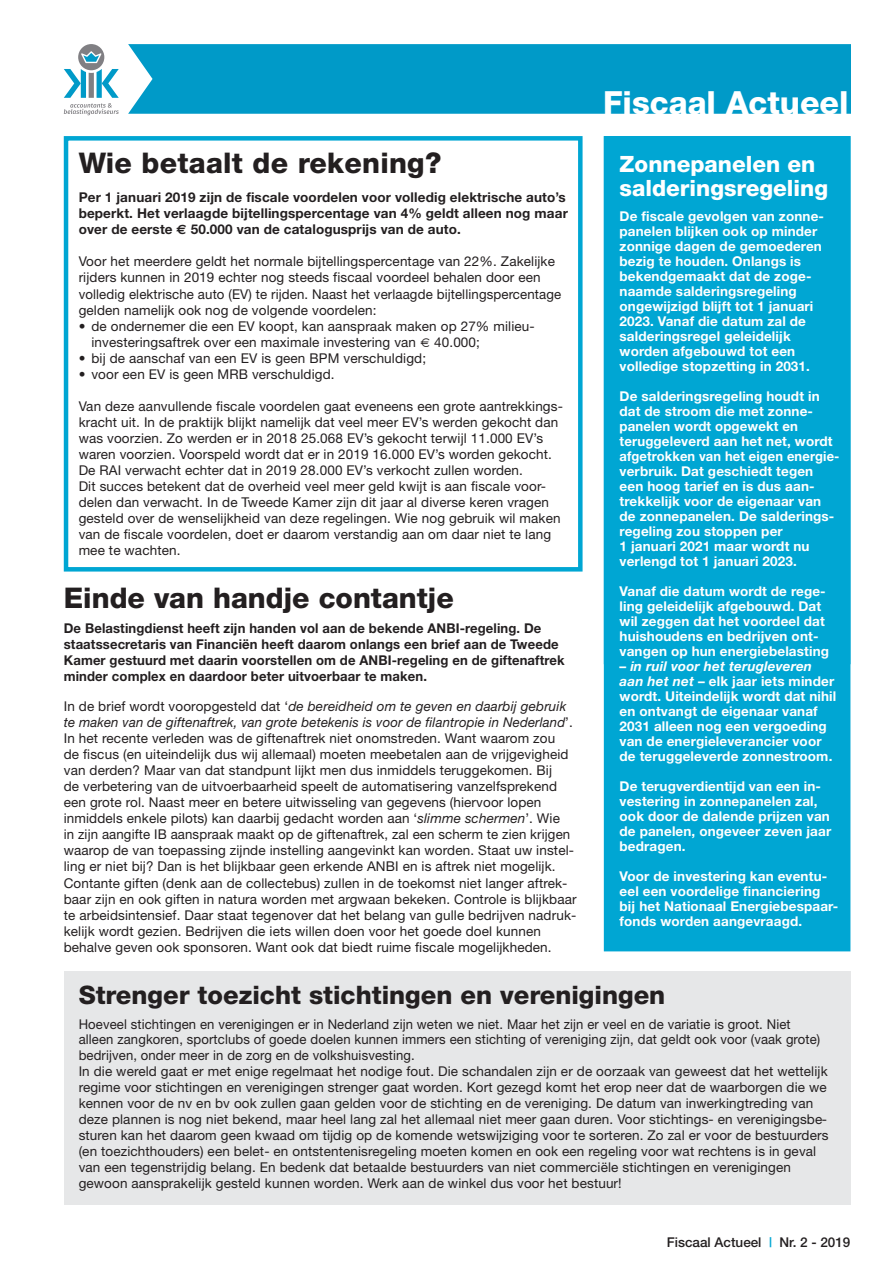
<style>
.page{position:relative;width:893px;height:1263px;background:#fff}
.page>*{position:absolute;margin:0;border:0;box-sizing:border-box;transform-origin:0 0}
.t1{font:800 31.95px "Helvetica Neue";color:#fff}
.t2{font:800 28.5px "Helvetica Neue";color:#231f20}
.t3{font:800 25.5px "Helvetica Neue";color:#231f20}
.t4{font:800 22.5px/24px "Helvetica Neue";color:#fff}
.t5{font:13.5px/16px "Helvetica Neue";letter-spacing:.01em;color:#231f20}
.t6{font:700 13.5px/15px "Helvetica Neue";letter-spacing:.01em;color:#fff}
.t7{font:700 13.5px/16.2px "Helvetica Neue";letter-spacing:.01em;color:#231f20}
.t8{font:500 13.5px "Helvetica Neue";color:#231f20}
.s1{font-family:"Euro Sans"}
.s2{font-style:italic}
.s3{color:#00a6d3}
</style>
<div class="page">
<div style="left:64px;top:971px;width:786px;height:234px;background:#e6e7e8"></div>
<div style="left:608px;top:141px;width:238px;height:806px;background:#00a6d3"></div>
<div style="left:604px;top:136px;width:246px;height:815px;border:4px solid #00a6d3"></div>
<div style="left:64px;top:136px;width:519px;height:435px;border:4px solid #00a6d3"></div>
<svg style="left:64px;top:44px;width:55px;height:71px"></svg>
<div style="left:128px;top:44px;width:722px;height:70px;background:#009ac8"></div>
<div style="left:604px;top:136px;width:246px;height:528px;border:4px solid #00a6d3"></div>
<h2 class="t2" style="left:79px;top:153px;width:364px">Wie betaalt de rekening?</h2>
<p class="t7" style="left:79px;top:191px;width:491px">Per 1 januari 2019 zijn de fiscale voordelen voor volledig elektrische auto’s beperkt. Het verlaagde bijtellingspercentage van 4% geldt alleen nog maar over de eerste <span class="s1">€</span> 50.000 van de catalogusprijs van de auto.</p>
<p class="t5" style="left:79px;top:255px;width:484px">Voor het meerdere geldt het normale bijtellingspercentage van 22%. Zakelijke rijders kunnen in 2019 echter nog steeds fiscaal voordeel behalen door een volledig elektrische auto (EV) te rijden. Naast het verlaagde bijtellingspercentage gelden namelijk ook nog de volgende voordelen:</p>
<p class="t5" style="left:91px;top:319px;width:445px;text-indent:-13px">• de ondernemer die een EV koopt, kan aanspraak maken op 27% milieu&shy;investeringsaftrek over een maximale investering van</p>
<p class="t5" style="left:434px;top:335px;width:47px">40.000;</p>
<p class="t5" style="left:79px;top:351px;width:349px">• bij de aanschaf van een EV is geen BPM verschuldigd;</p>
<p class="t5" style="left:79px;top:367px;width:257px">• voor een EV is geen MRB verschuldigd.</p>
<p class="t5" style="left:79px;top:399px;width:486px">Van deze aanvullende fiscale voordelen gaat eveneens een grote aantrekkings&shy;kracht uit. In de praktijk blijkt namelijk dat veel meer EV’s werden gekocht dan was voorzien. Zo werden er in 2018 25.068 EV’s gekocht terwijl 11.000 EV’s waren voorzien. Voorspeld wordt dat er in 2019 16.000 EV’s worden gekocht.<br>De RAI verwacht echter dat in 2019 28.000 EV’s verkocht zullen worden.<br>Dit succes betekent dat de overheid veel meer geld kwijt is aan fiscale voor&shy;delen dan verwacht. In de Tweede Kamer zijn dit jaar al diverse keren vragen gesteld over de wenselijkheid van deze regelingen. Wie nog gebruik wil maken van de fiscale voordelen, doet er daarom verstandig aan om daar niet te lang mee te wachten.</p>
<h2 class="t2" style="left:64px;top:587px;width:392px">Einde van handje contantje</h2>
<p class="t7" style="left:64px;top:621px;width:502px">De Belastingdienst heeft zijn handen vol aan de bekende ANBI-regeling. De staatssecretaris van Financiën heeft daarom onlangs een brief aan de Tweede Kamer gestuurd met daarin voorstellen om de ANBI-regeling en de giftenaftrek minder complex en daardoor beter uitvoerbaar te maken.</p>
<p class="t5" style="left:64px;top:699px;width:514px">In de brief wordt vooropgesteld dat ‘<span class="s2">de bereidheid om te geven en daarbij gebruik te maken van de giftenaftrek, van grote betekenis is voor de filantropie in Nederland</span>’.<br>In het recente verleden was de giftenaftrek niet onomstreden. Want waarom zou<br>de fiscus (en uiteindelijk dus wij allemaal) moeten meebetalen aan de vrijgevigheid van derden? Maar van dat standpunt lijkt men dus inmiddels teruggekomen. Bij<br>de verbetering van de uitvoerbaarheid speelt de automatisering vanzelfsprekend een grote rol. Naast meer en betere uitwisseling van gegevens (hiervoor lopen inmiddels enkele pilots) kan daarbij gedacht worden aan ‘<span class="s2">slimme schermen</span>’. Wie<br>in zijn aangifte IB aanspraak maakt op de giftenaftrek, zal een scherm te zien krijgen waarop de van toepassing zijnde instelling aangevinkt kan worden. Staat uw instel&shy;ling er niet bij? Dan is het blijkbaar geen erkende ANBI en is aftrek niet mogelijk.<br>Contante giften (denk aan de collectebus) zullen in de toekomst niet langer aftrek&shy;baar zijn en ook giften in natura worden met argwaan bekeken. Controle is blijkbaar te arbeidsintensief. Daar staat tegenover dat het belang van gulle bedrijven nadruk&shy;kelijk wordt gezien. Bedrijven die iets willen doen voor het goede doel kunnen behalve geven ook sponsoren. Want ook dat biedt ruime fiscale mogelijkheden.</p>
<h1 class="t1" style="left:603px;top:91px;width:247px">Fiscaal Actueel</h1>
<h3 class="t4" style="left:620px;top:154px;width:210px">Zonnepanelen en salderingsregeling</h3>
<p class="t6" style="left:620px;top:210px;width:206px">De fiscale gevolgen van zonne&shy;panelen blijken ook op minder zonnige dagen de gemoederen bezig te houden. Onlangs is bekendgemaakt dat de zoge&shy;naamde salderingsregeling ongewijzigd blijft tot 1 januari<br>2023. Vanaf die datum zal de salderingsregel geleidelijk worden afgebouwd tot een volledige stopzetting in 2031.</p>
<p class="t6" style="left:620px;top:390px;width:221px">De salderingsregeling houdt in dat de stroom die met zonne&shy;panelen wordt opgewekt en teruggeleverd aan het net, wordt afgetrokken van het eigen energie&shy;verbruik. Dat geschiedt tegen een hoog tarief en is dus aan&shy;trekkelijk voor de eigenaar van de zonnepanelen. De salderings&shy;regeling zou stoppen per<br>1 januari 2021 maar wordt nu verlengd tot 1 januari 2023.</p>
<p class="t6" style="left:620px;top:585px;width:211px">Vanaf die datum wordt de rege&shy;ling geleidelijk afgebouwd. Dat wil zeggen dat het voordeel dat huishoudens en bedrijven ont&shy;vangen op hun energiebelasting</p>
<p class="t6" style="left:620px;top:660px;width:218px">– <span class="s2">in ruil voor het terugleveren aan het net</span> – elk jaar iets minder wordt. Uiteindelijk wordt dat nihil en ontvangt de eigenaar vanaf<br>2031 alleen nog een vergoeding van de energieleverancier voor de teruggeleverde zonnestroom.</p>
<p class="t6" style="left:620px;top:780px;width:213px">De terugverdientijd van een in&shy;vestering in zonnepanelen zal, ook door de dalende prijzen van de panelen, ongeveer zeven jaar bedragen.</p>
<p class="t6" style="left:620px;top:870px;width:220px">Voor de investering kan eventu&shy;eel een voordelige financiering bij het Nationaal Energiebespaar&shy;fonds worden aangevraagd.</p>
<h3 class="t3" style="left:79px;top:985px;width:588px">Strenger toezicht stichtingen en verenigingen</h3>
<p class="t5" style="left:79px;top:1017px;width:751px">Hoeveel stichtingen en verenigingen er in Nederland zijn weten we niet. Maar het zijn er veel en de variatie is groot. Niet alleen zangkoren, sportclubs of goede doelen kunnen immers een stichting of vereniging zijn, dat geldt ook voor (vaak grote) bedrijven, onder meer in de zorg en de volkshuisvesting.<br>In die wereld gaat er met enige regelmaat het nodige fout. Die schandalen zijn er de oorzaak van geweest dat het wettelijk regime voor stichtingen en verenigingen strenger gaat worden. Kort gezegd komt het erop neer dat de waarborgen die we kennen voor de nv en bv ook zullen gaan gelden voor de stichting en de vereniging. De datum van inwerkingtreding van deze plannen is nog niet bekend, maar heel lang zal het allemaal niet meer gaan duren. Voor stichtings- en verenigingsbe&shy;sturen kan het daarom geen kwaad om tijdig op de komende wetswijziging voor te sorteren. Zo zal er voor de bestuurders (en toezichthouders) een belet- en ontstentenisregeling moeten komen en ook een regeling voor wat rechtens is in geval van een tegenstrijdig belang. En bedenk dat betaalde bestuurders van niet commerciële stichtingen en verenigingen gewoon aansprakelijk gesteld kunnen worden. Werk aan de winkel dus voor het bestuur!</p>
<p class="t8" style="left:667px;top:1238px;width:185px">Fiscaal Actueel <span class="s3">|</span> Nr. 2 - 2019</p>
</div>
